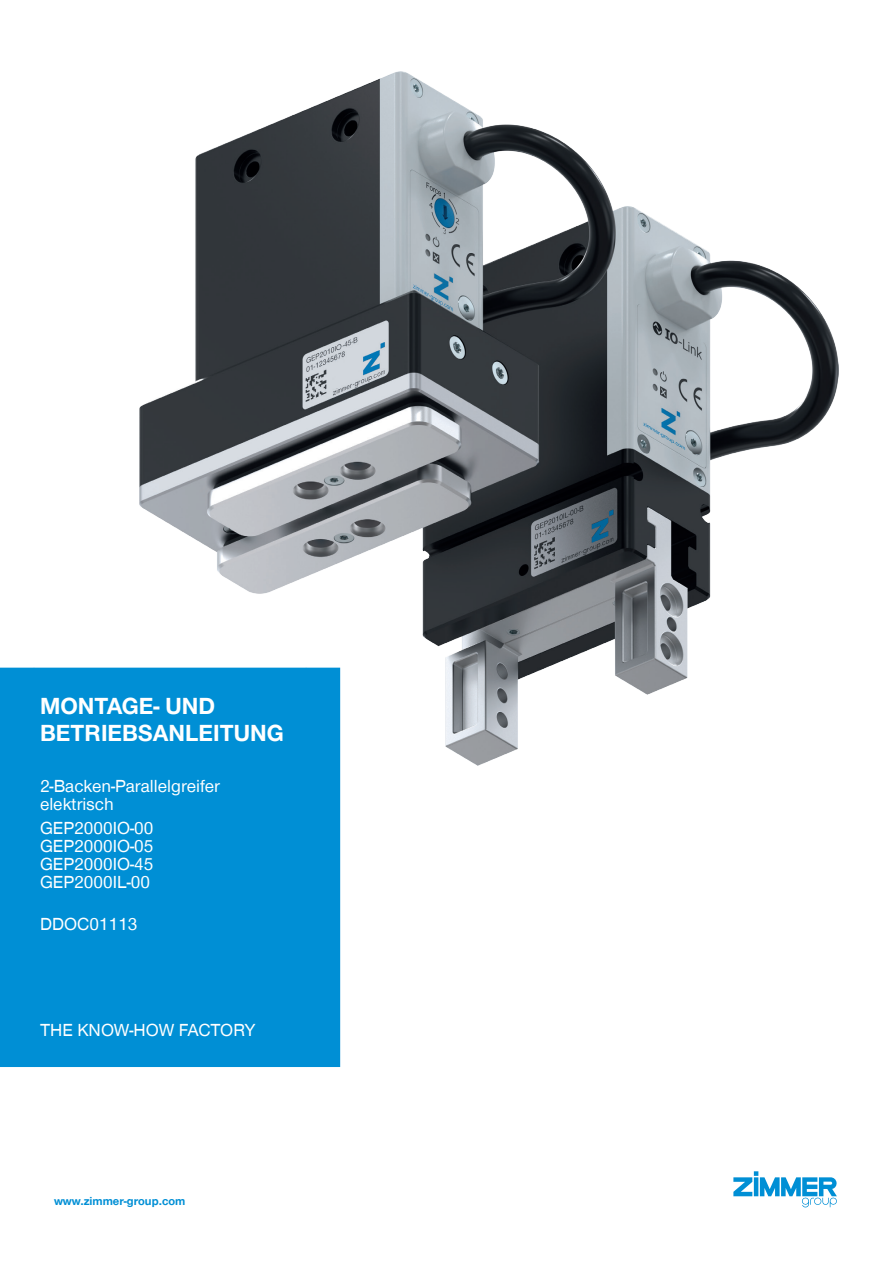
<style>
.page{position:relative;width:893px;height:1263px;background:#fff}
.page>*{position:absolute;margin:0;border:0;box-sizing:border-box;transform-origin:0 0}
.CB_AF_TD-Deckblatt-Titel{font:700 24px/27px "Zimmer Group Sans Global";color:#fff}
.CB_AF_TD-Deckblatt-Daten{font:18px/18px "Zimmer Group Sans Global";color:#fff}
.CB_AF_TD-Deckblatt-Link{font:700 12px "Zimmer Group Sans";color:#008fd5}
</style>
<div class="page">
<img style="left:140px;top:71px;width:698px;height:694px">
<div style="left:0;top:668px;width:340px;height:399px;background:#008fd5"></div>
<svg style="left:733px;top:1171px;width:104px;height:37px"></svg>
<p class="CB_AF_TD-Deckblatt-Titel" style="left:40px;top:692px;width:245px">MONTAGE- UND<br>BETRIEBSANLEITUNG</p>
<p class="CB_AF_TD-Deckblatt-Daten" style="left:40px;top:777px;width:181px">2-Backen-Parallelgreifer elektrisch</p>
<p class="CB_AF_TD-Deckblatt-Daten" style="left:40px;top:819px;width:115px;text-align:justify">GEP2000IO-00<br>GEP2000IO-05<br>GEP2000IO-45<br>GEP2000IL-00</p>
<p class="CB_AF_TD-Deckblatt-Daten" style="left:40px;top:915px;width:99px">DDOC01113</p>
<p class="CB_AF_TD-Deckblatt-Daten" style="left:40px;top:1020px;width:217px">THE KNOW-HOW FACTORY</p>
<p class="CB_AF_TD-Deckblatt-Link" style="left:54px;top:1193px;width:133px">www.zimmer-group.com</p>
</div>
